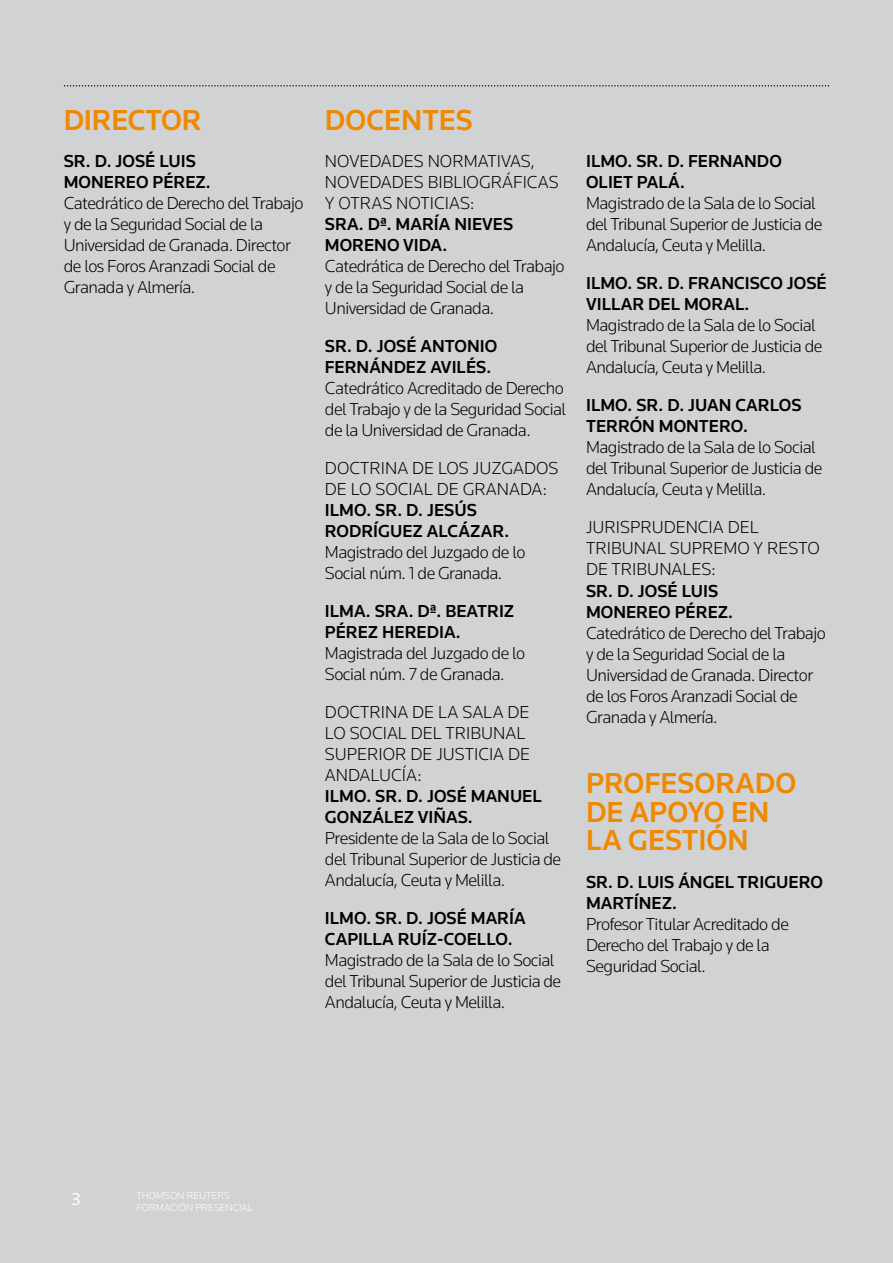
<style>
.page{position:relative;width:893px;height:1263px;background:#d1d2d3}
.page>*{position:absolute;margin:0;border:0;box-sizing:border-box;transform-origin:0 0}
.t1{font:500 30px/28.5px "Knowledge";color:#f08800}
.t2{font:300 18px/21px "Knowledge";letter-spacing:-.03em;color:#000}
.t3{font:500 18px/21px "Knowledge";color:#000}
.t4{font:300 18px/21px "Knowledge";color:#000}
.t5{font:18px "Knowledge";color:#fff}
.t6{font:300 10.5px/12.6px "Knowledge";color:#fff}
</style>
<div class="page">
<svg style="left:65px;top:85px;width:764px;height:2px"></svg>
<h1 class="t1" style="left:64px;top:105px;width:139px">DIRECTOR</h1>
<h1 class="t1" style="left:325px;top:105px;width:149px">DOCENTES</h1>
<p class="t3" style="left:64px;top:150px;width:148px">SR. D. JOSÉ LUIS<br>MONEREO PÉREZ.</p>
<p class="t2" style="left:64px;top:192px;width:241px">Catedrático de Derecho del Trabajo y de la Seguridad Social de la<br>Universidad de Granada. Director de los Foros Aranzadi Social de<br>Granada y Almería.</p>
<p class="t4" style="left:325px;top:150px;width:235px">NOVEDADES NORMATIVAS,<br>NOVEDADES BIBLIOGRÁFICAS<br>Y OTRAS NOTICIAS:</p>
<p class="t3" style="left:325px;top:213px;width:190px">SRA. Dª. MARÍA NIEVES<br>MORENO VIDA.</p>
<p class="t2" style="left:325px;top:255px;width:241px">Catedrática de Derecho del Trabajo y de la Seguridad Social de la<br>Universidad de Granada.</p>
<p class="t3" style="left:325px;top:335px;width:174px">SR. D. JOSÉ ANTONIO<br>FERNÁNDEZ AVILÉS.</p>
<p class="t2" style="left:325px;top:377px;width:243px">Catedrático Acreditado de Derecho del Trabajo y de la Seguridad Social de la Universidad de Granada.</p>
<p class="t4" style="left:325px;top:457px;width:235px">DOCTRINA DE LOS JUZGADOS<br>DE LO SOCIAL DE GRANADA:</p>
<p class="t3" style="left:325px;top:499px;width:186px">ILMO. SR. D. JESÚS<br>RODRÍGUEZ ALCÁZAR.</p>
<p class="t2" style="left:325px;top:541px;width:202px">Magistrado del Juzgado de lo<br>Social núm. 1 de Granada.</p>
<p class="t3" style="left:325px;top:600px;width:191px">ILMA. SRA. Dª. BEATRIZ<br>PÉREZ HEREDIA.</p>
<p class="t2" style="left:325px;top:642px;width:202px">Magistrada del Juzgado de lo<br>Social núm. 7 de Granada.</p>
<p class="t4" style="left:325px;top:701px;width:207px">DOCTRINA DE LA SALA DE<br>LO SOCIAL DEL TRIBUNAL<br>SUPERIOR DE JUSTICIA DE<br>ANDALUCÍA:</p>
<p class="t3" style="left:325px;top:785px;width:218px">ILMO. SR. D. JOSÉ MANUEL<br>GONZÁLEZ VIÑAS.</p>
<p class="t2" style="left:325px;top:827px;width:238px">Presidente de la Sala de lo Social del Tribunal Superior de Justicia de<br>Andalucía, Ceuta y Melilla.</p>
<p class="t3" style="left:325px;top:907px;width:202px">ILMO. SR. D. JOSÉ MARÍA<br>CAPILLA RUÍZ-COELLO.</p>
<p class="t2" style="left:325px;top:950px;width:238px">Magistrado de la Sala de lo Social del Tribunal Superior de Justicia de<br>Andalucía, Ceuta y Melilla.</p>
<p class="t3" style="left:586px;top:150px;width:197px">ILMO. SR. D. FERNANDO<br>OLIET PALÁ.</p>
<p class="t2" style="left:586px;top:193px;width:238px">Magistrado de la Sala de lo Social del Tribunal Superior de Justicia de<br>Andalucía, Ceuta y Melilla.</p>
<p class="t3" style="left:586px;top:273px;width:242px">ILMO. SR. D. FRANCISCO JOSÉ<br>VILLAR DEL MORAL.</p>
<p class="t2" style="left:586px;top:315px;width:238px">Magistrado de la Sala de lo Social del Tribunal Superior de Justicia de<br>Andalucía, Ceuta y Melilla.</p>
<p class="t3" style="left:586px;top:395px;width:217px">ILMO. SR. D. JUAN CARLOS<br>TERRÓN MONTERO.</p>
<p class="t2" style="left:586px;top:437px;width:238px">Magistrado de la Sala de lo Social del Tribunal Superior de Justicia de<br>Andalucía, Ceuta y Melilla.</p>
<p class="t4" style="left:586px;top:517px;width:235px">JURISPRUDENCIA DEL<br>TRIBUNAL SUPREMO Y RESTO<br>DE TRIBUNALES:</p>
<p class="t3" style="left:586px;top:580px;width:148px">SR. D. JOSÉ LUIS<br>MONEREO PÉREZ.</p>
<p class="t2" style="left:586px;top:622px;width:241px">Catedrático de Derecho del Trabajo y de la Seguridad Social de la<br>Universidad de Granada. Director de los Foros Aranzadi Social de<br>Granada y Almería.</p>
<h1 class="t1" style="left:586px;top:768px;width:212px">PROFESORADO<br>DE APOYO EN<br>LA GESTIÓN</h1>
<p class="t3" style="left:586px;top:871px;width:238px">SR. D. LUIS ÁNGEL TRIGUERO<br>MARTÍNEZ.</p>
<p class="t2" style="left:586px;top:913px;width:204px">Profesor Titular Acreditado de<br>Derecho del Trabajo y de la<br>Seguridad Social.</p>
<p class="t5" style="left:71px;top:1187px;width:11px">3</p>
<p class="t6" style="left:136px;top:1189px;width:118px">THOMSON REUTERS<br>FORMACIÓN PRESENCIAL</p>
</div>
